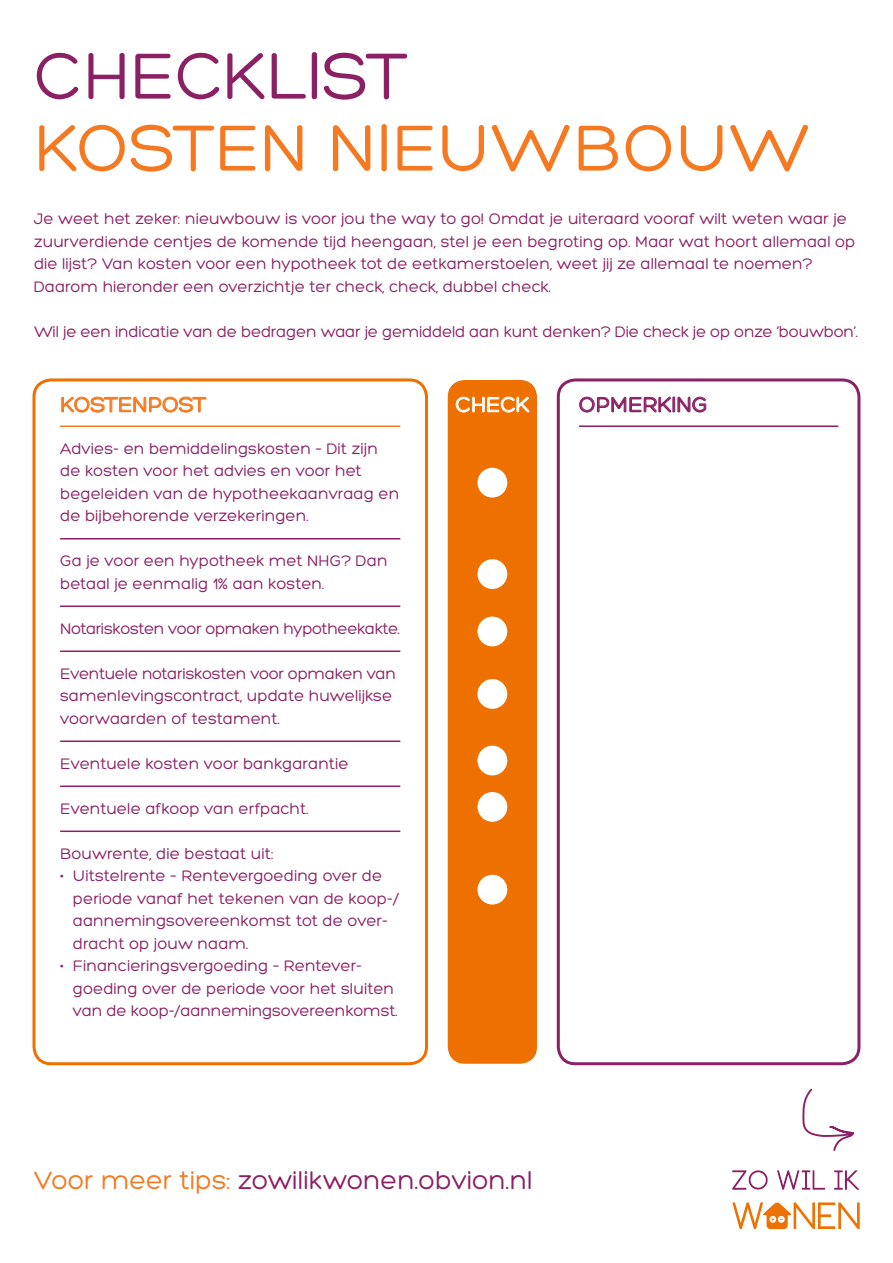
<style>
.page{position:relative;width:893px;height:1263px;background:#fff}
.page>*{position:absolute;margin:0;border:0;box-sizing:border-box;transform-origin:0 0}
.t1{font:70.5px "Hero";color:#f47921}
.t2{font:70.5px "Hero";color:#8b2065}
.t3{font:27px "Hero";color:#8b2065}
.t4{font:22.5px "Hero";color:#f47921}
.t5{font:22.5px "Hero";color:#8b2065}
.t6{font:22.5px "Hero";color:#fff}
.t7{font:16.5px/22.5px "Hero";color:#8b2065}
.t8{font:16.5px "Hero";letter-spacing:-.025em;color:#8b2065}
.s1{color:#f47921}
</style>
<div class="page">
<hr style="left:579px;top:425px;width:259px;height:2px;background:#8b2065">
<svg style="left:579px;top:396px;width:127px;height:17px"></svg>
<div style="left:33px;top:378px;width:395px;height:687px;border:3px solid #ee7100;border-radius:17px"></div>
<div style="left:557px;top:378px;width:303px;height:687px;border:3px solid #8b2065;border-radius:17px"></div>
<div style="left:448px;top:380px;width:89px;height:684px;background:#ee7100;border-radius:17px"></div>
<svg style="left:456px;top:397px;width:74px;height:16px"></svg>
<svg style="left:803px;top:1088px;width:52px;height:63px"></svg>
<hr style="left:60px;top:425px;width:340px;height:2px;background:#f47921">
<hr style="left:60px;top:538px;width:340px;height:1px;background:#8b2065">
<hr style="left:60px;top:605px;width:340px;height:2px;background:#8b2065">
<hr style="left:60px;top:650px;width:340px;height:2px;background:#8b2065">
<hr style="left:60px;top:740px;width:340px;height:2px;background:#8b2065">
<hr style="left:60px;top:785px;width:340px;height:2px;background:#8b2065">
<hr style="left:60px;top:830px;width:340px;height:2px;background:#8b2065">
<svg style="left:61px;top:396px;width:146px;height:17px"></svg>
<div style="left:477px;top:468px;width:30px;height:29px;background:#fff;border-radius:50%"></div>
<div style="left:477px;top:559px;width:30px;height:30px;background:#fff;border-radius:50%"></div>
<div style="left:477px;top:617px;width:30px;height:29px;background:#fff;border-radius:50%"></div>
<div style="left:477px;top:679px;width:30px;height:30px;background:#fff;border-radius:50%"></div>
<div style="left:477px;top:746px;width:30px;height:29px;background:#fff;border-radius:50%"></div>
<div style="left:477px;top:792px;width:30px;height:30px;background:#fff;border-radius:50%"></div>
<div style="left:477px;top:875px;width:30px;height:29px;background:#fff;border-radius:50%"></div>
<img style="left:732px;top:1170px;width:128px;height:60px">
<h1 class="t2" style="left:34px;top:40px;width:375px">CHECKLIST</h1>
<h1 class="t1" style="left:34px;top:112px;width:779px">KOSTEN NIEUWBOUW</h1>
<p class="t7" style="left:34px;top:208px;width:823px">Je weet het zeker: nieuwbouw is voor jou the way to go! Omdat je uiteraard vooraf wilt weten waar je zuurverdiende centjes de komende tijd heengaan, stel je een begroting op. Maar wat hoort allemaal op die lijst? Van kosten voor een hypotheek tot de eetkamerstoelen, weet jij ze allemaal te noemen?<br>Daarom hieronder een overzichtje ter check, check, dubbel check.</p>
<p class="t7" style="left:34px;top:320px;width:826px">Wil je een indicatie van de bedragen waar je gemiddeld aan kunt denken? Die check je op onze ‘bouwbon’.</p>
<h3 class="t4" style="left:60px;top:393px;width:148px">KOSTENPOST</h3>
<p class="t7" style="left:60px;top:437px;width:341px">Advies- en bemiddelingskosten – Dit zijn de kosten voor het advies en voor het begeleiden van de hypotheekaanvraag en de bijbehorende verzekeringen.</p>
<p class="t7" style="left:60px;top:550px;width:329px">Ga je voor een hypotheek met NHG? Dan betaal je eenmalig 1% aan kosten.</p>
<p class="t8" style="left:60px;top:620px;width:341px">Notariskosten voor opmaken hypotheekakte.</p>
<p class="t7" style="left:60px;top:662px;width:337px">Eventuele notariskosten voor opmaken van samenlevingscontract, update huwelijkse voorwaarden of testament.</p>
<p class="t7" style="left:60px;top:752px;width:290px">Eventuele kosten voor bankgarantie</p>
<p class="t7" style="left:60px;top:797px;width:250px">Eventuele afkoop van erfpacht.</p>
<p class="t7" style="left:60px;top:842px;width:215px">Bouwrente, die bestaat uit:</p>
<p class="t7" style="left:73px;top:865px;width:328px;text-indent:-13px">• Uitstelrente – Rentevergoeding over de periode vanaf het tekenen van de koop-/ aannemingsovereenkomst tot de over&shy;dracht op jouw naam.</p>
<p class="t7" style="left:73px;top:955px;width:326px;text-indent:-13px">• Financieringsvergoeding – Rentever&shy;goeding over de periode voor het sluiten van de koop-/aannemingsovereenkomst.</p>
<h3 class="t6" style="left:455px;top:393px;width:76px">CHECK</h3>
<h3 class="t5" style="left:579px;top:393px;width:130px">OPMERKING</h3>
<h2 class="t3" style="left:34px;top:1166px;width:500px"><span class="s1">Voor meer tips:</span> zowilikwonen.obvion.nl</h2>
</div>
